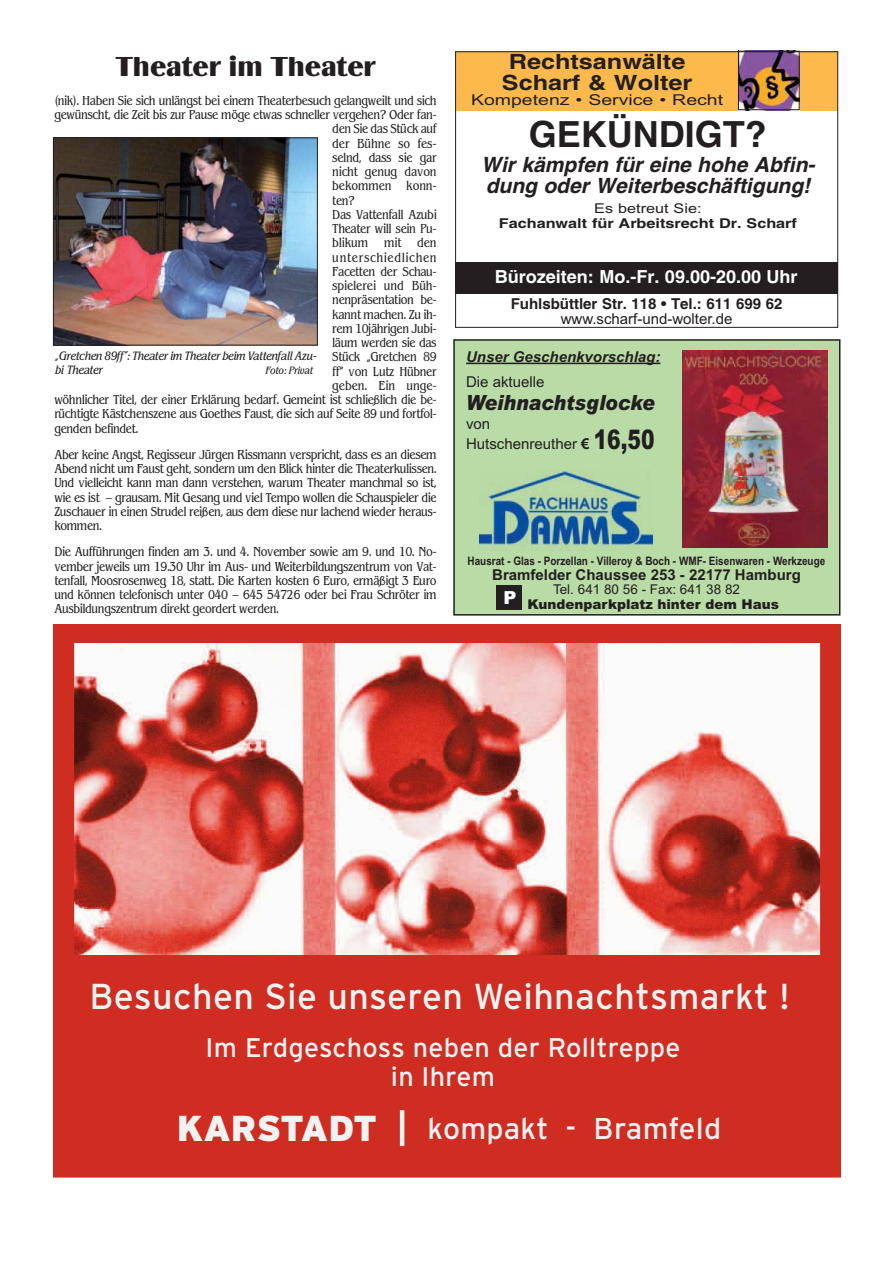
<style>
.page{position:relative;width:893px;height:1263px;background:#fff}
.page>*{position:absolute;margin:0;border:0;box-sizing:border-box;transform-origin:0 0}
.t1{font:36px "Interstate Plus Regular+YPOUQR";letter-spacing:.01em;color:#f3f2f3}
.t2{font:700 36px "Helvetica";color:#231f20}
.t3{font:36px "Interstate Plus Black+UQATKA";color:#f3f2f3}
.t4{font:30px "Interstate Plus Regular+YPOUQR";letter-spacing:.01em;color:#f3f2f3}
.t5{font:28.5px "Birmingham";color:#231f20}
.t6{font:27px/29.2px "Interstate Plus Regular+YPOUQR";letter-spacing:.01em;color:#f3f2f3;text-align:center}
.t7{font:italic 700 21px/21px "Helvetica";color:#231f20}
.t8{font:700 21px/21px "Helvetica";color:#231f20;text-align:center;scale:1.2 1}
.t9{font:21px "Arial Black Italic+DNRDGD";color:#231f20;scale:.9 1}
.t10{font:700 18px "Helvetica";color:#fff}
.t11{font:15px/19.5px "Arial MT+CTPMLE";color:#231f20}
.t12{font:15px "Arial Bold MT+FJZDCV";color:#231f20}
.t13{font:700 15px "Helvetica";color:#231f20}
.t14{font:15px "Arial";color:#231f20}
.t15{font:15px "Arial Bold Italic MT+WWKMQA";color:#231f20}
.t16{font:15px "Arial";color:#231f20;scale:1.3 1}
.t17{font:700 13.5px "Helvetica";color:#231f20;scale:1.2 1}
.t18{font:13.5px "Arial Black+JZFEWS";color:#231f20}
.t19{font:13.5px "Arial MT+CTPMLE";color:#231f20}
.t20{font:13.5px "Arial";color:#231f20;scale:1.2 1}
.t21{font:12.75px/14.2px "B693 Roman Cd";color:#231f20;text-align:justify}
.t22{font:12.75px "B693 Roman Cd";letter-spacing:.02em;color:#231f20}
.t23{font:12.75px "B693 Roman Cd";letter-spacing:.08em;color:#231f20}
.t24{font:italic 12px/14.2px "B693 Roman Cd";color:#231f20}
.t25{font:11.7px "Arial Bold MT+FJZDCV";color:#231f20;scale:.85 1}
.t26{font:italic 10.5px "B693 Roman Cd";color:#231f20}
.s1{font-family:"Arial Bold MT+FJZDCV"}
.s2{font-family:"Arial Black+JZFEWS";font-size:27px}
</style>
<div class="page">
<div style="left:53px;top:624px;width:787px;height:554px;background:#cf2d21"></div>
<img style="left:76px;top:644px;width:742px;height:310px">
<div style="left:73px;top:641px;width:748px;height:316px;border:2px solid #cf2d21"></div>
<div style="left:400px;top:1110px;width:4px;height:36px;border:2px solid #f3f2f3"></div>
<div style="left:454px;top:340px;width:385px;height:275px;background:#b9dca6"></div>
<div style="left:453px;top:339px;width:387px;height:277px;border:2px solid #231f20"></div>
<img style="left:479px;top:471px;width:173px;height:79px">
<div style="left:496px;top:585px;width:25px;height:25px;background:#231f20"></div>
<img style="left:682px;top:350px;width:146px;height:197px">
<hr style="left:466px;top:363px;width:194px;height:1px;background:#231f20">
<img style="left:55px;top:140px;width:260px;height:203px">
<div style="left:53px;top:138px;width:264px;height:207px;border:1px solid #231f20"></div>
<div style="left:455px;top:51px;width:382px;height:59px;background:#fdb94c"></div>
<img style="left:740px;top:53px;width:57px;height:55px">
<div style="left:738px;top:51px;width:61px;height:59px;border:1px solid #231f20"></div>
<div style="left:455px;top:51px;width:383px;height:277px;border:1px solid #231f20"></div>
<div style="left:455px;top:263px;width:382px;height:31px;background:#231f20"></div>
<h3 class="t5" style="left:115px;top:57px;width:262px">Theater im Theater</h3>
<p class="t21" style="left:55px;top:95px;width:383px">(nik). Haben Sie sich unlängst bei einem Theaterbesuch gelangweilt und sich</p>
<p class="t21" style="left:55px;top:109px;width:383px">gewünscht, die Zeit bis zur Pause möge etwas schneller vergehen? Oder fan-</p>
<p class="t21" style="left:332px;top:123px;width:106px">den Sie das Stück auf</p>
<p class="t22" style="left:332px;top:138px;width:106px">der Bühne so fes-</p>
<p class="t21" style="left:332px;top:152px;width:106px">selnd, dass sie gar</p>
<p class="t21" style="left:332px;top:166px;width:105px">nicht genug davon</p>
<p class="t22" style="left:332px;top:181px;width:106px">bekommen konn-</p>
<p class="t21" style="left:332px;top:194px;width:24px">ten?</p>
<p class="t21" style="left:332px;top:209px;width:106px">Das Vattenfall Azubi</p>
<p class="t21" style="left:332px;top:223px;width:106px">Theater will sein Pu-</p>
<p class="t21" style="left:332px;top:237px;width:37px">blikum</p>
<p class="t21" style="left:384px;top:237px;width:19px">mit</p>
<p class="t21" style="left:417px;top:237px;width:21px">den</p>
<p class="t23" style="left:332px;top:252px;width:106px">unterschiedlichen</p>
<p class="t21" style="left:332px;top:266px;width:106px">Facetten der Schau-</p>
<p class="t22" style="left:332px;top:281px;width:106px">spielerei und Büh-</p>
<p class="t21" style="left:332px;top:294px;width:106px">nenpräsentation be-</p>
<p class="t21" style="left:332px;top:308px;width:106px">kannt machen. Zu ih-</p>
<p class="t21" style="left:332px;top:323px;width:106px">rem 10jährigen Jubi-</p>
<p class="t21" style="left:332px;top:337px;width:106px">läum werden sie das</p>
<p class="t21" style="left:332px;top:351px;width:106px">Stück „Gretchen 89</p>
<p class="t21" style="left:332px;top:365px;width:106px">ff“ von Lutz Hübner</p>
<p class="t22" style="left:332px;top:380px;width:106px">geben. Ein unge-</p>
<p class="t21" style="left:55px;top:394px;width:383px">wöhnlicher Titel, der einer Erklärung bedarf. Gemeint ist schließlich die be-</p>
<p class="t21" style="left:55px;top:408px;width:383px">rüchtigte Kästchenszene aus Goethes Faust, die sich auf Seite 89 und fortfol-</p>
<p class="t21" style="left:55px;top:422px;width:85px">genden befindet.</p>
<p class="t21" style="left:55px;top:449px;width:383px">Aber keine Angst, Regisseur Jürgen Rissmann verspricht, dass es an diesem Abend nicht um Faust geht, sondern um den Blick hinter die Theaterkulissen.<br>Und vielleicht kann man dann verstehen, warum Theater manchmal so ist, wie es ist – grausam. Mit Gesang und viel Tempo wollen die Schauspieler die Zuschauer in einen Strudel reißen, aus dem diese nur lachend wieder heraus&shy;kommen.</p>
<p class="t21" style="left:55px;top:546px;width:383px">Die Aufführungen finden am 3. und 4. November sowie am 9. und 10. No&shy;vember jeweils um 19.30 Uhr im Aus- und Weiterbildungszentrum von Vat&shy;tenfall, Moosrosenweg 18, statt. Die Karten kosten 6 Euro, ermäßigt 3 Euro und können telefonisch unter 040 – 645 54726 oder bei Frau Schröter im Ausbildungszentrum direkt geordert werden.</p>
<p class="t24" style="left:55px;top:350px;width:263px">„Gretchen 89ff”: Theater im Theater beim Vattenfall Azu&shy;bi Theater</p>
<p class="t26" style="left:265px;top:367px;width:49px">Foto: Privat</p>
<h3 class="t8" style="left:502px;top:53px;width:160px">Rechtsanwälte<br>Scharf &amp; Wolter</h3>
<p class="t16" style="left:471px;top:94px;width:195px">Kompetenz • Service • Recht</p>
<h1 class="t2" style="left:529px;top:121px;width:239px">GEKÜNDIGT?</h1>
<h3 class="t7" style="left:481px;top:156px;width:336px">Wir kämpfen für eine hohe Abfin&shy;dung oder Weiterbeschäftigung!</h3>
<p class="t20" style="left:594px;top:203px;width:91px">Es betreut Sie:</p>
<p class="t17" style="left:499px;top:218px;width:250px">Fachanwalt für Arbeitsrecht Dr. Scharf</p>
<h3 class="t10" style="left:495px;top:270px;width:304px">Bürozeiten: Mo.-Fr. 09.00-20.00 Uhr</h3>
<p class="t13" style="left:510px;top:298px;width:273px">Fuhlsbüttler Str. 118 • Tel.: 611 699 62</p>
<p class="t14" style="left:560px;top:313px;width:173px">www.scharf-und-wolter.de</p>
<p class="t15" style="left:466px;top:348px;width:196px">Unser Geschenkvorschlag:</p>
<p class="t11" style="left:466px;top:372px;width:80px">Die aktuelle</p>
<h3 class="t9" style="left:466px;top:390px;width:211px">Weihnachtsglocke</h3>
<p class="t11" style="left:466px;top:414px;width:190px">von<br>Hutschenreuther <span class="s1">€</span> <span class="s2">16,50</span></p>
<p class="t25" style="left:467px;top:557px;width:422px">Hausrat - Glas - Porzellan - Villeroy &amp; Boch - WMF- Eisenwaren - Werkzeuge</p>
<p class="t12" style="left:492px;top:570px;width:310px">Bramfelder Chaussee 253 - 22177 Hamburg</p>
<p class="t19" style="left:553px;top:581px;width:188px">Tel. 641 80 56 - Fax: 641 38 82</p>
<p class="t18" style="left:503px;top:596px;width:277px"><sup>P</sup> Kundenparkplatz hinter dem Haus</p>
<h1 class="t1" style="left:89px;top:982px;width:701px">Besuchen Sie unseren Weihnachtsmarkt !</h1>
<h3 class="t6" style="left:206px;top:1035px;width:476px">Im Erdgeschoss neben der Rolltreppe in Ihrem</h3>
<h1 class="t3" style="left:177px;top:1116px;width:202px">KARSTADT</h1>
<h2 class="t4" style="left:427px;top:1117px;width:295px">kompakt - Bramfeld</h2>
</div>
